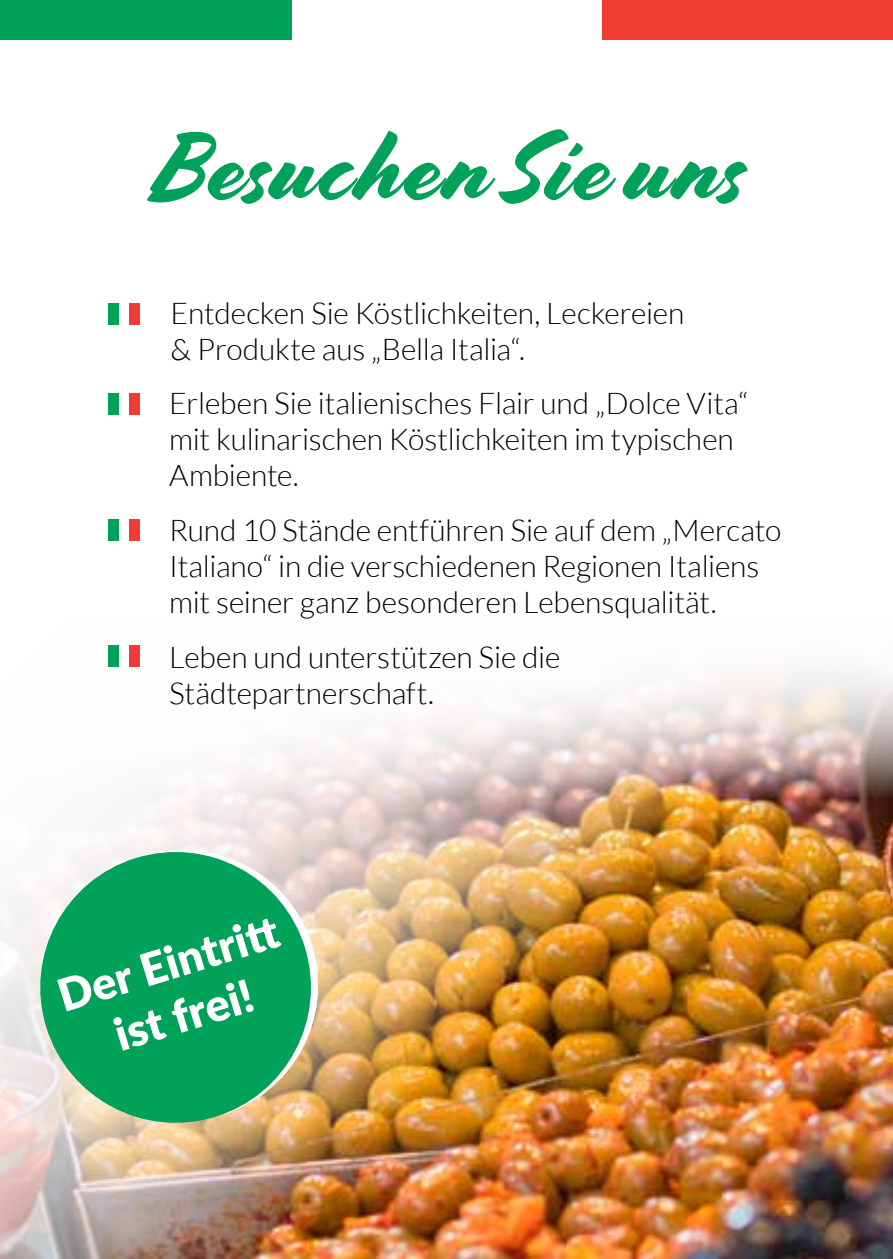
<style>
.page{position:relative;width:893px;height:1259px;background:#fff}
.page>*{position:absolute;margin:0;border:0;box-sizing:border-box;transform-origin:0 0}
.t1{font:96px "Cortado";letter-spacing:.03em;color:#00a158}
.t2{font:900 45px/54px "Lato";color:#fff;text-align:center}
.t3{font:300 30px/36px "Lato";letter-spacing:-.005em;color:#000}
</style>
<div class="page">
<div style="left:0;top:0;width:292px;height:40px;background:#00a158"></div>
<div style="left:601px;top:0;width:292px;height:40px;background:#f13c36"></div>
<img style="left:0;top:324px;width:893px;height:935px">
<svg style="left:0;top:587px;width:893px;height:210px"></svg>
<svg style="left:32px;top:834px;width:302px;height:302px;background:#e3c5a2"></svg>
<svg style="left:24px;top:836px;width:303px;height:302px;background:#57b681"></svg>
<div style="left:129px;top:303px;width:11px;height:21px;background:#f13c36"></div>
<div style="left:108px;top:303px;width:11px;height:21px;background:#00a158"></div>
<div style="left:119px;top:394px;width:10px;height:21px;background:#fff"></div>
<div style="left:129px;top:394px;width:11px;height:21px;background:#f13c36"></div>
<div style="left:108px;top:394px;width:11px;height:21px;background:#00a158"></div>
<div style="left:119px;top:519px;width:10px;height:21px;background:#fff"></div>
<div style="left:129px;top:519px;width:11px;height:21px;background:#f13c36"></div>
<div style="left:108px;top:519px;width:11px;height:21px;background:#00a158"></div>
<div style="left:119px;top:646px;width:10px;height:21px;background:#fff"></div>
<div style="left:129px;top:646px;width:11px;height:21px;background:#f13c36"></div>
<div style="left:108px;top:646px;width:11px;height:21px;background:#00a158"></div>
<h1 class="t1" style="left:150px;top:111px;width:595px">Besuchen Sie uns</h1>
<p class="t3" style="left:171px;top:295px;width:515px">Entdecken Sie Köstlichkeiten, Leckereien &amp; Produkte aus „Bella Italia“.</p>
<p class="t3" style="left:169px;top:386px;width:580px">Erleben Sie italienisches Flair und „Dolce Vita“ mit kulinarischen Köstlichkeiten im typischen<br>Ambiente.</p>
<p class="t3" style="left:169px;top:512px;width:614px">Rund 10 Stände entführen Sie auf dem „Mercato<br>Italiano“ in die verschiedenen Regionen Italiens mit seiner ganz besonderen Lebensqualität.</p>
<p class="t3" style="left:169px;top:639px;width:393px">Leben und unterstützen Sie die<br>Städtepartnerschaft.</p>
<h2 class="t2" style="left:50px;top:969px;width:215px;rotate:-17deg">Der Eintritt ist frei!</h2>
</div>
